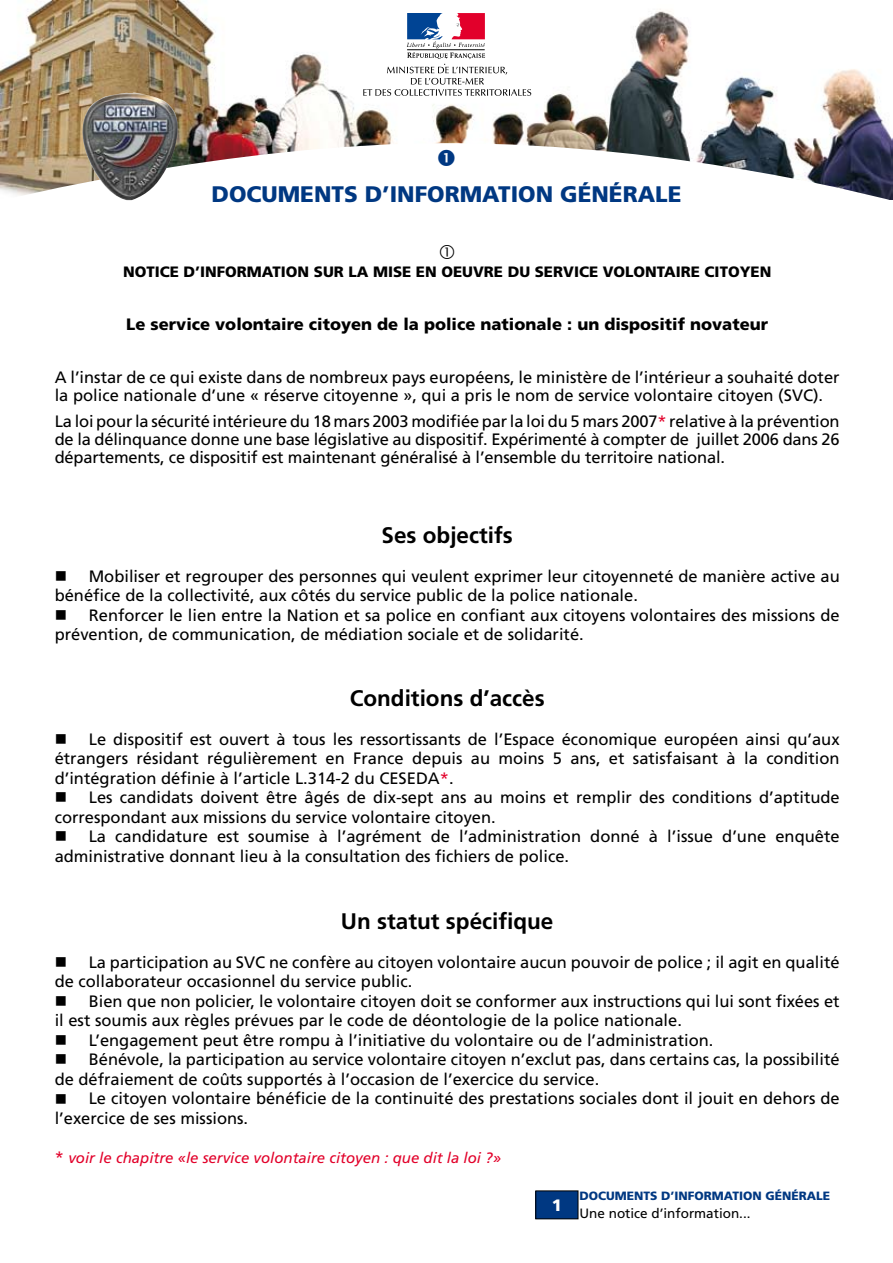
<style>
.page{position:relative;width:893px;height:1263px;background:#fff}
.page>*{position:absolute;margin:0;border:0;box-sizing:border-box;transform-origin:0 0}
.t1{font:700 22.5px "Frutiger";color:#000}
.t2{font:900 22.5px "Frutiger";color:#003882}
.t3{font:16.5px/19.5px "Frutiger";color:#000}
.t4{font:900 16.5px "Frutiger";color:#000}
.t5{font:900 16.5px "Frutiger";color:#fff}
.t6{font:900 15px "Frutiger";color:#000}
.t7{font:italic 15px "Frutiger";color:#e2002a}
.t8{font:13.5px "Frutiger";color:#000}
.t9{font:900 12px "Frutiger";color:#003882}
.s1{color:#e2002a}
.s2{font-style:normal;font-size:16.5px}
</style>
<div class="page">
<img style="left:0;top:0;width:893px;height:200px">
<div style="left:406px;top:12px;width:80px;height:28px;background:#fff"></div>
<svg style="left:363px;top:13px;width:168px;height:83px"></svg>
<img style="left:81px;top:91px;width:99px;height:109px">
<div style="left:536px;top:1191px;width:42px;height:28px;background:#003882"></div>
<div style="left:536px;top:1191px;width:42px;height:28px;border:1px solid #000"></div>
<svg style="left:438px;top:149px;width:17px;height:17px"></svg>
<h1 class="t2" style="left:212px;top:180px;width:471px">Documents d’information générale</h1>
<p class="t6" style="left:123px;top:263px;width:11px">NOTICE</p>
<p class="t6" style="left:184px;top:263px;width:28px">D’INFORMATION</p>
<p class="t6" style="left:314px;top:263px;width:11px">SUR</p>
<p class="t6" style="left:348px;top:263px;width:35px">LA MISE</p>
<p class="t6" style="left:416px;top:263px;width:37px">EN OEUVRE</p>
<p class="t6" style="left:508px;top:263px;width:37px">DU SERVICE</p>
<p class="t6" style="left:603px;top:263px;width:11px">VOLONTAIRE</p>
<p class="t6" style="left:705px;top:263px;width:11px">CITOYEN</p>
<p class="t4" style="left:126px;top:314px;width:643px">Le service volontaire citoyen de la police nationale : un dispositif novateur</p>
<p class="t3" style="left:55px;top:368px;width:786px;line-height:18px">A l’instar de ce qui existe dans de nombreux pays européens, le ministère de l’intérieur a souhaité doter la police nationale d’une « réserve citoyenne », qui a pris le nom de service volontaire citoyen (SVC).</p>
<p class="t3" style="left:55px;top:413px;width:786px;line-height:18px;text-align:justify">La loi pour la sécurité intérieure du 18 mars 2003 modifiée par la loi du 5 mars 2007<span class="s1">*</span> relative à la prévention de la délinquance donne une base législative au dispositif. Expérimenté à compter de juillet 2006 dans 26 départements, ce dispositif est maintenant généralisé à l’ensemble du territoire national.</p>
<h1 class="t1" style="left:382px;top:522px;width:133px">Ses objectifs</h1>
<p class="t3" style="left:55px;top:566px;width:786px">■ Mobiliser et regrouper des personnes qui veulent exprimer leur citoyenneté de manière active au bénéfice de la collectivité, aux côtés du service public de la police nationale.</p>
<p class="t3" style="left:55px;top:605px;width:786px">■ Renforcer le lien entre la Nation et sa police en confiant aux citoyens volontaires des missions de prévention, de communication, de médiation sociale et de solidarité.</p>
<h1 class="t1" style="left:350px;top:685px;width:196px">Conditions d’accès</h1>
<p class="t3" style="left:55px;top:729px;width:786px;text-align:justify">■ Le dispositif est ouvert à tous les ressortissants de l’Espace économique européen ainsi qu’aux étrangers résidant régulièrement en France depuis au moins 5 ans, et satisfaisant à la condition d’intégration définie à l’article L.314-2 du CESEDA<span class="s1">*</span>.</p>
<p class="t3" style="left:55px;top:788px;width:786px">■ Les candidats doivent être âgés de dix-sept ans au moins et remplir des conditions d’aptitude correspondant aux missions du service volontaire citoyen.</p>
<p class="t3" style="left:55px;top:827px;width:786px">■ La candidature est soumise à l’agrément de l’administration donné à l’issue d’une enquête administrative donnant lieu à la consultation des fichiers de police.</p>
<h1 class="t1" style="left:341px;top:908px;width:214px">Un statut spécifique</h1>
<p class="t3" style="left:55px;top:952px;width:786px">■ La participation au SVC ne confère au citoyen volontaire aucun pouvoir de police ; il agit en qualité de collaborateur occasionnel du service public.</p>
<p class="t3" style="left:55px;top:991px;width:786px">■ Bien que non policier, le volontaire citoyen doit se conformer aux instructions qui lui sont fixées et il est soumis aux règles prévues par le code de déontologie de la police nationale.</p>
<p class="t3" style="left:55px;top:1030px;width:660px">■ L’engagement peut être rompu à l’initiative du volontaire ou de l’administration.</p>
<p class="t3" style="left:55px;top:1050px;width:786px">■ Bénévole, la participation au service volontaire citoyen n’exclut pas, dans certains cas, la possibilité de défraiement de coûts supportés à l’occasion de l’exercice du service.</p>
<p class="t3" style="left:55px;top:1089px;width:786px">■ Le citoyen volontaire bénéficie de la continuité des prestations sociales dont il jouit en dehors de l’exercice de ses missions.</p>
<p class="t7" style="left:55px;top:1149px;width:448px"><span class="s2">*</span> voir le chapitre «le service volontaire citoyen : que dit la loi ?»</p>
<p class="t9" style="left:579px;top:1189px;width:252px">Documents d’information générale</p>
<p class="t8" style="left:579px;top:1205px;width:173px">Une notice d’information...</p>
<p class="t5" style="left:552px;top:1195px;width:12px">1</p>
</div>
